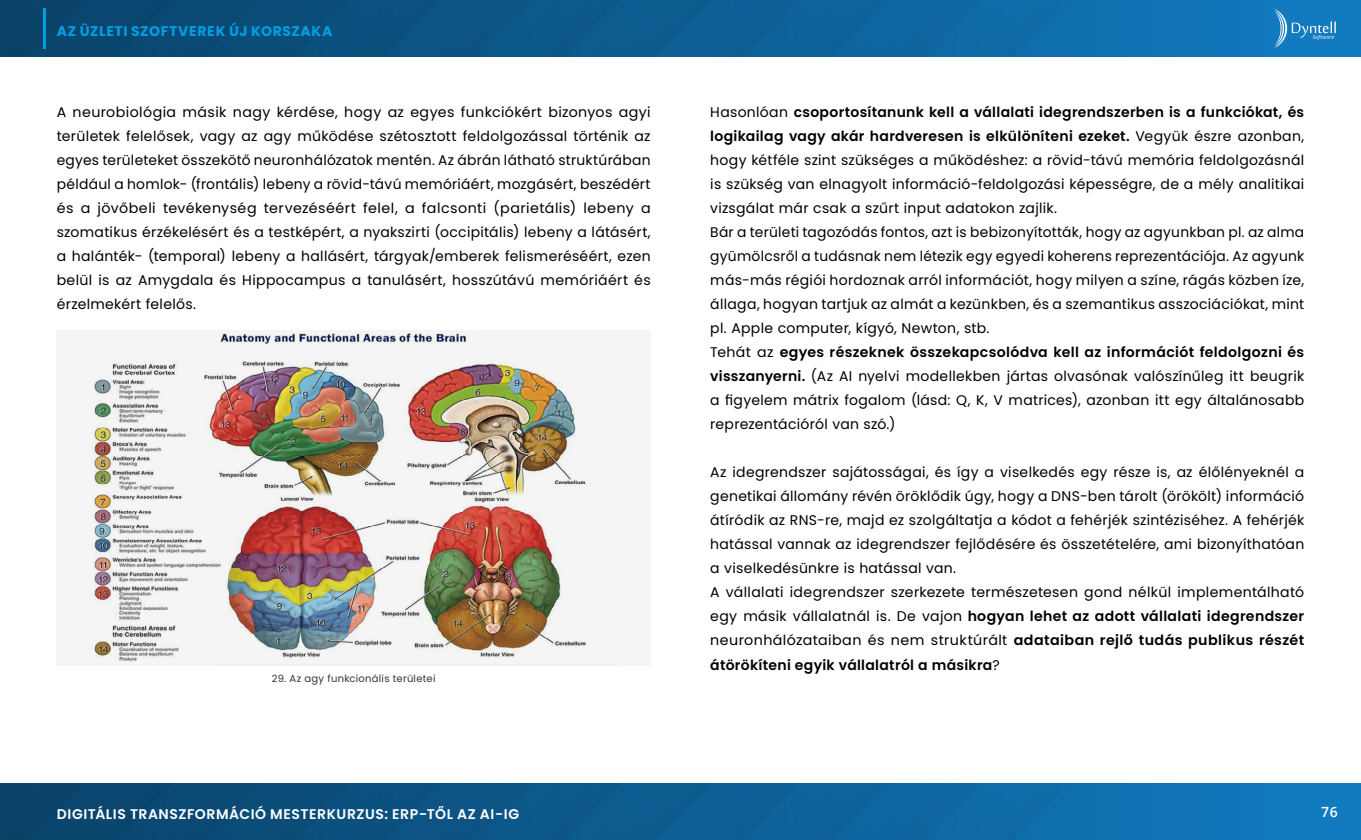
<style>
.page{position:relative;width:1361px;height:840px;background:#fff}
.page>*{position:absolute;margin:0;border:0;box-sizing:border-box;transform-origin:0 0}
.t1{font:14px/24px "Poppins";letter-spacing:.02em;color:#000}
.t2{font:600 14px "Poppins";letter-spacing:.04em;color:#fff}
.t3{font:700 14px "Poppins";letter-spacing:.045em;color:#009fe3}
.t4{font:600 14px "Open Sans";color:#fff}
.t5{font:10px "Poppins";letter-spacing:.025em;color:#32343a}
.s1{font-weight:600}
</style>
<div class="page">
<div style="left:0;top:0;width:1361px;height:57px;background:linear-gradient(to right,#094166,#117bc0)"></div>
<div style="left:0;top:782px;width:1361px;height:57px;background:linear-gradient(to right,#094166,#117bc0)"></div>
<svg style="left:1273px;top:8px;width:62px;height:40px;background:#2d89c6"></svg>
<img style="left:85px;top:330px;width:532px;height:334px">
<hr style="left:43px;top:8px;width:3px;height:41px;background:#009fe3">
<p class="t3" style="left:57px;top:23px;width:277px">AZ ÜZLETI SZOFTVEREK ÚJ KORSZAKA</p>
<p class="t1" style="left:57px;top:100px;width:595px;text-align:justify">A neurobiológia másik nagy kérdése, hogy az egyes funkciókért bizonyos agyi területek felelősek, vagy az agy működése szétosztott feldolgozással történik az egyes területeket összekötő neuronhálózatok mentén. Az ábrán látható struktúrában például a homlok- (frontális) lebeny a rövid-távú memóriáért, mozgásért, beszédért és a jövőbeli tevékenység tervezéséért felel, a falcsonti (parietális) lebeny a szomatikus érzékelésért és a testképért, a nyakszirti (occipitális) lebeny a látásért, a halánték- (temporal) lebeny a hallásért, tárgyak/emberek felismeréséért, ezen belül is az Amygdala és Hippocampus a tanulásért, hosszútávú memóriáért és érzelmekért felelős.</p>
<p class="t1" style="left:710px;top:100px;width:595px">Hasonlóan <span class="s1">csoportosítanunk kell a vállalati idegrendszerben is a funkciókat, és logikailag vagy akár hardveresen is elkülöníteni ezeket.</span> Vegyük észre azonban, hogy kétféle szint szükséges a működéshez: a rövid-távú memória feldolgozásnál is szükség van elnagyolt információ-feldolgozási képességre, de a mély analitikai vizsgálat már csak a szűrt input adatokon zajlik.<br>Bár a területi tagozódás fontos, azt is bebizonyították, hogy az agyunkban pl. az alma gyümölcsről a tudásnak nem létezik egy egyedi koherens reprezentációja. Az agyunk más-más régiói hordoznak arról információt, hogy milyen a színe, rágás közben íze, állaga, hogyan tartjuk az almát a kezünkben, és a szemantikus asszociációkat, mint pl. Apple computer, kígyó, Newton, stb.<br>Tehát az <span class="s1">egyes részeknek összekapcsolódva kell az információt feldolgozni és visszanyerni.</span> (Az AI nyelvi modellekben jártas olvasónak valószínűleg itt beugrik a figyelem mátrix fogalom (lásd: Q, K, V matrices), azonban itt egy általánosabb reprezentációról van szó.)</p>
<p class="t1" style="left:710px;top:460px;width:595px">Az idegrendszer sajátosságai, és így a viselkedés egy része is, az élőlényeknél a genetikai állomány révén öröklődik úgy, hogy a DNS-ben tárolt (örökölt) információ átíródik az RNS-re, majd ez szolgáltatja a kódot a fehérjék szintéziséhez. A fehérjék hatással vannak az idegrendszer fejlődésére és összetételére, ami bizonyíthatóan a viselkedésünkre is hatással van.<br>A vállalati idegrendszer szerkezete természetesen gond nélkül implementálható egy másik vállalatnál is. De vajon <span class="s1">hogyan lehet az adott vállalati idegrendszer </span>neuronhálózataiban és nem struktúrált <span class="s1">adataiban rejlő tudás publikus részét átörökíteni egyik vállalatról a másikra</span>?</p>
<p class="t5" style="left:272px;top:672px;width:165px">29. Az agy funkcionális területei</p>
<p class="t2" style="left:57px;top:805px;width:464px">DIGITÁLIS TRANSZFORMÁCIÓ MESTERKURZUS: ERP-TŐL AZ AI-IG</p>
<p class="t4" style="left:1321px;top:801px;width:18px">76</p>
</div>
